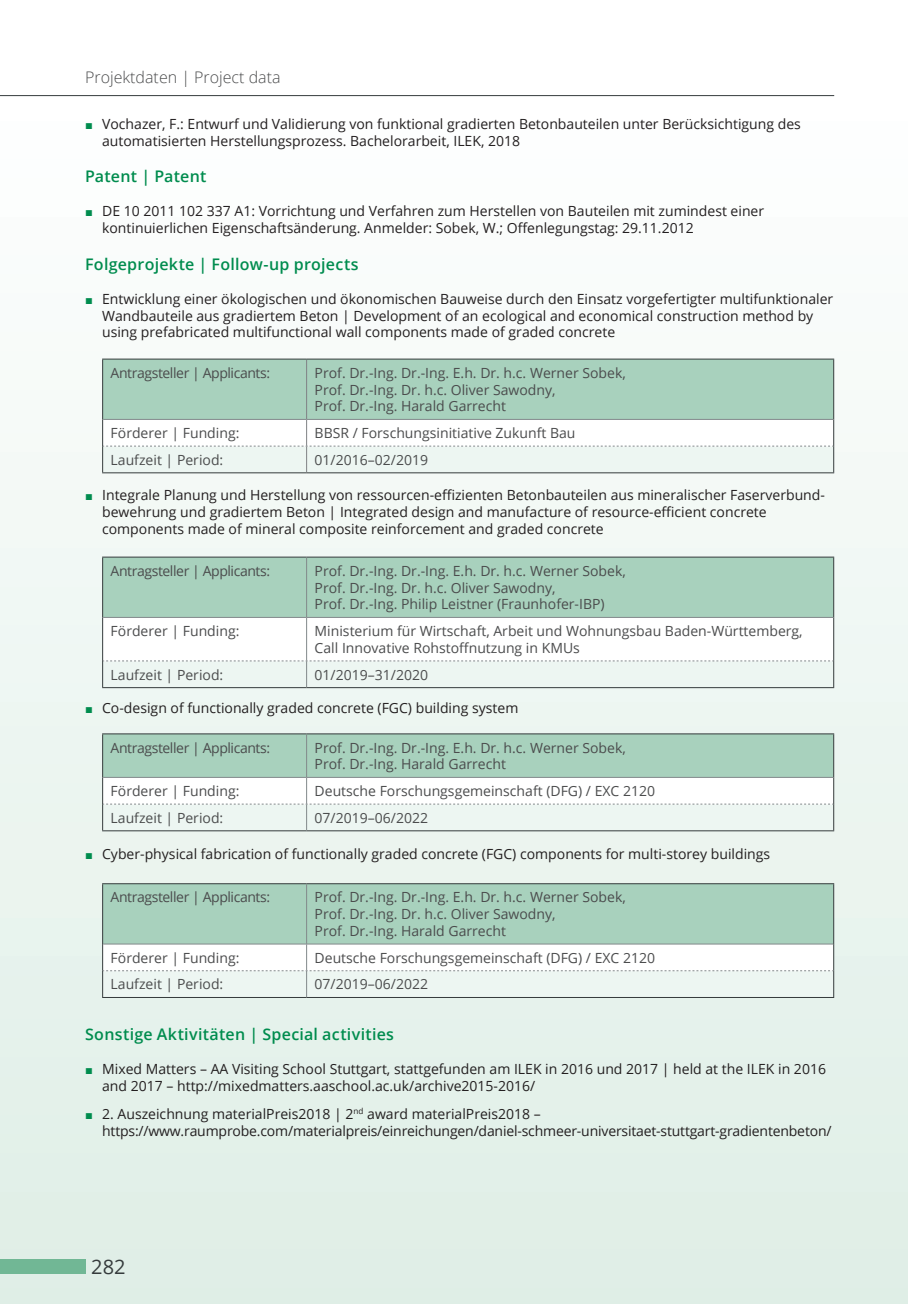
<style>
.page{position:relative;width:908px;height:1304px;background:#fff}
.page>*{position:absolute;margin:0;border:0;box-sizing:border-box;transform-origin:0 0}
.t1{font:20px "Open Sans Regular 2";color:#353b3c}
.t2{font:600 16px "Open Sans";letter-spacing:.015em;color:#008c4e}
.t3{font:16px "Open Sans Light 2";color:#4b4c4d}
.t4{font:14px/16.8px "Open Sans Regular 2";color:#231f20}
.t5{font:14px/16.8px "Open Sans Regular 2";color:#4b4c4d}
.t6{font:14px/16.8px "Open Sans";color:#231f20}
.t7{font:14px "Open Sans Regular 2";letter-spacing:-.03em;color:#4b4c4d}
.t8{font:14px "Open Sans";color:#4b4c4d}
.s1{font-family:"European Pi Three";color:#008c4e}
</style>
<div class="page">
<div style="left:0;top:96px;width:907px;height:1208px;background:linear-gradient(to bottom,#fdfefe,#deeee6)"></div>
<svg style="left:102px;top:359px;width:731px;height:114px"></svg>
<hr style="left:102px;top:733px;width:204px;height:1px;background:#353b3c">
<hr style="left:306px;top:733px;width:527px;height:1px;background:#353b3c">
<svg style="left:102px;top:734px;width:731px;height:97px"></svg>
<hr style="left:102px;top:883px;width:204px;height:1px;background:#353b3c">
<hr style="left:306px;top:883px;width:527px;height:1px;background:#353b3c">
<hr style="left:102px;top:997px;width:204px;height:1px;background:#353b3c">
<hr style="left:306px;top:997px;width:527px;height:1px;background:#353b3c">
<svg style="left:102px;top:884px;width:731px;height:113px"></svg>
<hr style="left:103px;top:944px;width:203px;height:1px;background:#82898b">
<hr style="left:306px;top:944px;width:526px;height:1px;background:#82898b">
<svg style="left:102px;top:557px;width:731px;height:131px"></svg>
<hr style="left:0;top:95px;width:833px;height:1px;background:#353b3c">
<div style="left:0;top:1259px;width:86px;height:15px;background:#71b795"></div>
<p class="t3" style="left:85px;top:67px;width:197px">Projektdaten | Project data</p>
<p class="t4" style="left:102px;top:116px;width:700px;text-indent:-17px"><span class="s1">J</span> Vochazer, F.: Entwurf und Validierung von funktional gradierten Betonbauteilen unter Berücksichtigung des automatisierten Herstellungsprozess. Bachelorarbeit, ILEK, 2018</p>
<p class="t2" style="left:85px;top:165px;width:123px">Patent | Patent</p>
<p class="t4" style="left:85px;top:202px;width:680px"><span class="s1">J</span> DE 10 2011 102 337 A1: Vorrichtung und Verfahren zum Herstellen von Bauteilen mit zumindest einer</p>
<p class="t6" style="left:102px;top:219px;width:593px">kontinuierlichen Eigenschaftsänderung. Anmelder: Sobek, W.; Offenlegungstag: 29.11.2012</p>
<p class="t2" style="left:85px;top:253px;width:275px">Folgeprojekte | Follow-up projects</p>
<p class="t4" style="left:102px;top:290px;width:732px;text-indent:-17px"><span class="s1">J</span> Entwicklung einer ökologischen und ökonomischen Bauweise durch den Einsatz vorgefertigter multifunktionaler<br>Wandbauteile aus gradiertem Beton | Development of an ecological and economical construction method by using prefabricated multifunctional wall components made of graded concrete</p>
<p class="t7" style="left:111px;top:363px;width:161px">Antragsteller | Applicants:</p>
<p class="t5" style="left:314px;top:364px;width:312px">Prof. Dr.-Ing. Dr.-Ing. E.h. Dr. h.c. Werner Sobek,<br>Prof. Dr.-Ing. Dr. h.c. Oliver Sawodny,<br>Prof. Dr.-Ing. Harald Garrecht</p>
<p class="t5" style="left:111px;top:424px;width:130px">Förderer | Funding:</p>
<p class="t5" style="left:314px;top:424px;width:262px">BBSR / Forschungsinitiative Zukunft Bau</p>
<p class="t5" style="left:111px;top:451px;width:114px">Laufzeit | Period:</p>
<p class="t5" style="left:314px;top:451px;width:115px">01/2016–02/2019</p>
<p class="t6" style="left:102px;top:486px;width:724px;text-indent:-17px"><span class="s1">J</span> Integrale Planung und Herstellung von ressourcen-effizienten Betonbauteilen aus mineralischer Faserverbund&shy;bewehrung und gradiertem Beton | Integrated design and manufacture of resource-efficient concrete</p>
<p class="t4" style="left:102px;top:520px;width:503px">components made of mineral composite reinforcement and graded concrete</p>
<p class="t7" style="left:111px;top:561px;width:161px">Antragsteller | Applicants:</p>
<p class="t5" style="left:314px;top:562px;width:312px">Prof. Dr.-Ing. Dr.-Ing. E.h. Dr. h.c. Werner Sobek,<br>Prof. Dr.-Ing. Dr. h.c. Oliver Sawodny,<br>Prof. Dr.-Ing. Philip Leistner (Fraunhofer-IBP)</p>
<p class="t5" style="left:111px;top:622px;width:130px">Förderer | Funding:</p>
<p class="t5" style="left:314px;top:622px;width:489px">Ministerium für Wirtschaft, Arbeit und Wohnungsbau Baden-Württemberg,</p>
<p class="t8" style="left:314px;top:638px;width:267px">Call Innovative Rohstoffnutzung in KMUs</p>
<p class="t5" style="left:111px;top:666px;width:114px">Laufzeit | Period:</p>
<p class="t5" style="left:314px;top:666px;width:115px">01/2019–31/2020</p>
<p class="t4" style="left:85px;top:699px;width:434px"><span class="s1">J</span> Co-design of functionally graded concrete (FGC) building system</p>
<p class="t7" style="left:111px;top:738px;width:161px">Antragsteller | Applicants:</p>
<p class="t5" style="left:314px;top:739px;width:312px">Prof. Dr.-Ing. Dr.-Ing. E.h. Dr. h.c. Werner Sobek,<br>Prof. Dr.-Ing. Harald Garrecht</p>
<p class="t5" style="left:111px;top:782px;width:130px">Förderer | Funding:</p>
<p class="t5" style="left:314px;top:782px;width:342px">Deutsche Forschungsgemeinschaft (DFG) / EXC 2120</p>
<p class="t5" style="left:111px;top:809px;width:114px">Laufzeit | Period:</p>
<p class="t5" style="left:314px;top:809px;width:115px">07/2019–06/2022</p>
<p class="t4" style="left:85px;top:845px;width:686px"><span class="s1">J</span> Cyber-physical fabrication of functionally graded concrete (FGC) components for multi-storey buildings</p>
<p class="t7" style="left:111px;top:888px;width:161px">Antragsteller | Applicants:</p>
<p class="t5" style="left:314px;top:889px;width:312px">Prof. Dr.-Ing. Dr.-Ing. E.h. Dr. h.c. Werner Sobek,<br>Prof. Dr.-Ing. Dr. h.c. Oliver Sawodny,<br>Prof. Dr.-Ing. Harald Garrecht</p>
<p class="t5" style="left:111px;top:949px;width:130px">Förderer | Funding:</p>
<p class="t5" style="left:314px;top:949px;width:342px">Deutsche Forschungsgemeinschaft (DFG) / EXC 2120</p>
<p class="t5" style="left:111px;top:976px;width:114px">Laufzeit | Period:</p>
<p class="t5" style="left:314px;top:976px;width:115px">07/2019–06/2022</p>
<p class="t2" style="left:85px;top:1023px;width:310px">Sonstige Aktivitäten | Special activities</p>
<p class="t4" style="left:102px;top:1060px;width:725px;text-indent:-17px"><span class="s1">J</span> Mixed Matters – AA Visiting School Stuttgart, stattgefunden am ILEK in 2016 und 2017 | held at the ILEK in 2016 and 2017 – http://mixedmatters.aaschool.ac.uk/archive2015-2016/</p>
<p class="t4" style="left:102px;top:1105px;width:730px;text-indent:-17px"><span class="s1">J</span> 2. Auszeichnung materialPreis2018 | 2<sup>nd</sup> award materialPreis2018 – https://www.raumprobe.com/materialpreis/einreichungen/daniel-schmeer-universitaet-stuttgart-gradientenbeton/</p>
<h1 class="t1" style="left:91px;top:1253px;width:36px">282</h1>
</div>
